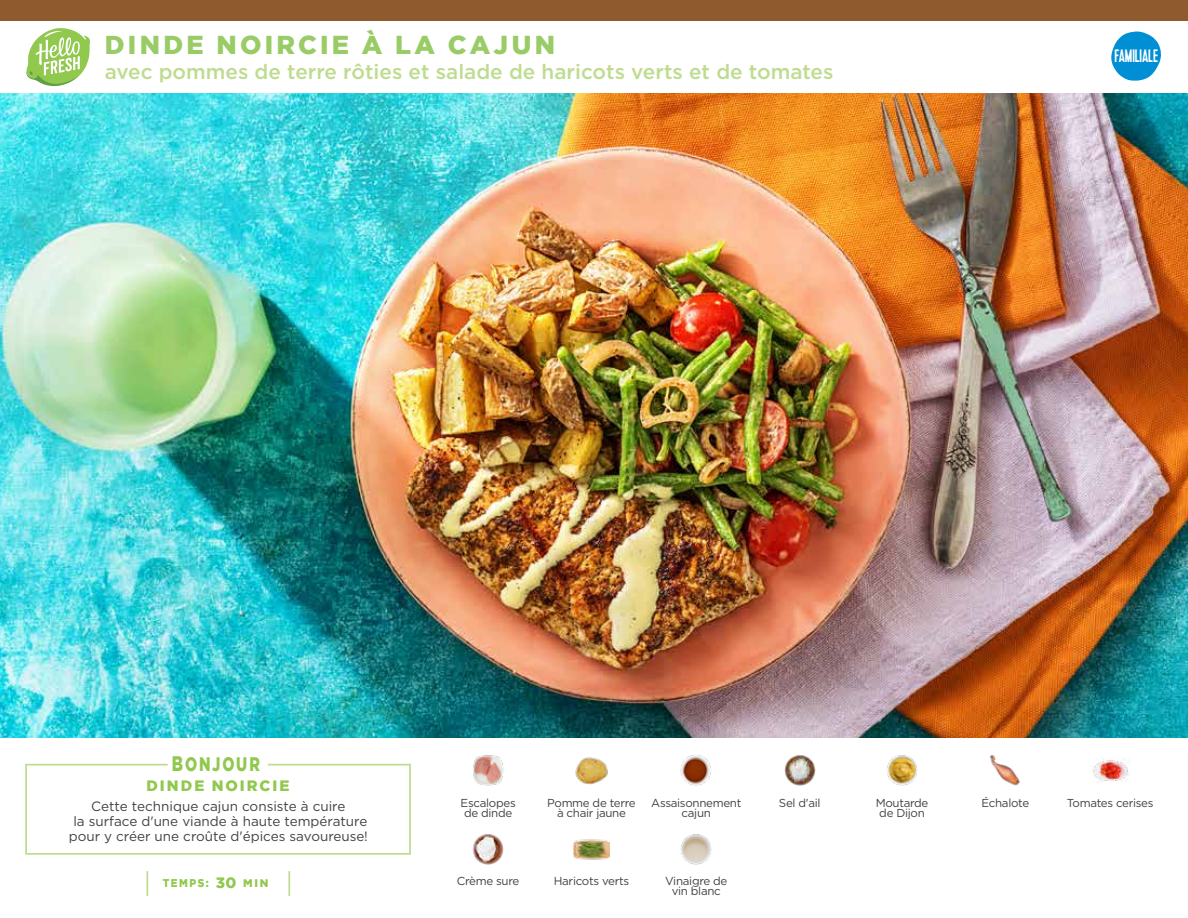
<style>
.page{position:relative;width:1188px;height:918px;background:#fff}
.page>*{position:absolute;margin:0;border:0;box-sizing:border-box;transform-origin:0 0}
.t1{font:900 25.8px "Gotham";letter-spacing:.125em;color:#9c6}
.t2{font:500 20.7px "Gotham";color:#bedc8f}
.t3{font:900 19.5px "Gotham";letter-spacing:.125em;color:#91c84e;scale:.75 1}
.t4{font:18px "Kapra";letter-spacing:-.005em;color:#fff;scale:.9 1}
.t5{font:900 15px "Gotham";letter-spacing:.135em;color:#91c84e}
.t6{font:13.5px/15px "Gotham";color:#414042;text-align:center}
.t7{font:11.55px/10.5px "Gotham";letter-spacing:-.025em;color:#414042;text-align:center}
.t8{font:900 11.25px "Gotham";letter-spacing:.145em;color:#91c84e;scale:.9 1}
.s1{font-size:21px}
.s2{font-size:15px}
.s3{font-size:10.95px}
</style>
<div class="page">
<img style="left:0;top:93px;width:1188px;height:644px">
<svg style="left:25px;top:763px;width:386px;height:92px"></svg>
<svg style="left:1111px;top:31px;width:50px;height:50px"></svg>
<div style="left:1115px;top:49px;width:44px;height:13px;background:#008fd5"></div>
<div style="left:0;top:0;width:1188px;height:21px;background:#8f5b2e"></div>
<img style="left:473px;top:755px;width:31px;height:31px">
<img style="left:575px;top:757px;width:33px;height:28px">
<img style="left:472px;top:834px;width:32px;height:31px">
<img style="left:573px;top:839px;width:37px;height:21px">
<img style="left:681px;top:834px;width:31px;height:31px">
<img style="left:680px;top:755px;width:31px;height:31px">
<img style="left:784px;top:755px;width:32px;height:31px">
<img style="left:887px;top:755px;width:31px;height:31px">
<img style="left:989px;top:755px;width:31px;height:31px">
<img style="left:1093px;top:757px;width:37px;height:26px">
<svg style="left:147px;top:871px;width:1px;height:25px"></svg>
<hr style="left:288px;top:871px;width:2px;height:25px;background:#bedc8f">
<svg style="left:26px;top:28px;width:64px;height:59px"></svg>
<h1 class="t1" style="left:105px;top:30px;width:452px">DINDE NOIRCIE À LA CAJUN</h1>
<h2 class="t2" style="left:105px;top:58px;width:730px">avec pommes de terre rôties et salade de haricots verts et de tomates</h2>
<h3 class="t4" style="left:1115px;top:46px;width:50px">FAMILIALE</h3>
<h3 class="t3" style="left:172px;top:752px;width:119px"><span class="s1">B</span>ONJOUR</h3>
<p class="t5" style="left:147px;top:777px;width:145px">DINDE NOIRCIE</p>
<p class="t6" style="left:69px;top:799px;width:301px">Cette technique cajun consiste à cuire<br>la surface d'une viande à haute température pour y créer une croûte d'épices savoureuse!</p>
<p class="t8" style="left:163px;top:877px;width:119px">TEMPS: <span class="s2">30</span> <span class="s3">MIN</span></p>
<p class="t7" style="left:461px;top:797px;width:57px;text-align:left">Escalopes de dinde</p>
<p class="t7" style="left:457px;top:875px;width:64px">Crème sure</p>
<p class="t7" style="left:547px;top:797px;width:90px">Pomme de terre</p>
<p class="t7" style="left:779px;top:797px;width:43px">Sel d'ail</p>
<p class="t7" style="left:557px;top:807px;width:70px">à chair jaune</p>
<p class="t7" style="left:651px;top:797px;width:92px">Assaisonnement cajun</p>
<p class="t7" style="left:554px;top:875px;width:77px">Haricots verts</p>
<p class="t7" style="left:665px;top:875px;width:64px">Vinaigre de vin blanc</p>
<p class="t7" style="left:876px;top:797px;width:54px">Moutarde de Dijon</p>
<p class="t7" style="left:982px;top:797px;width:49px">Échalote</p>
<p class="t7" style="left:1067px;top:797px;width:88px">Tomates cerises</p>
</div>
